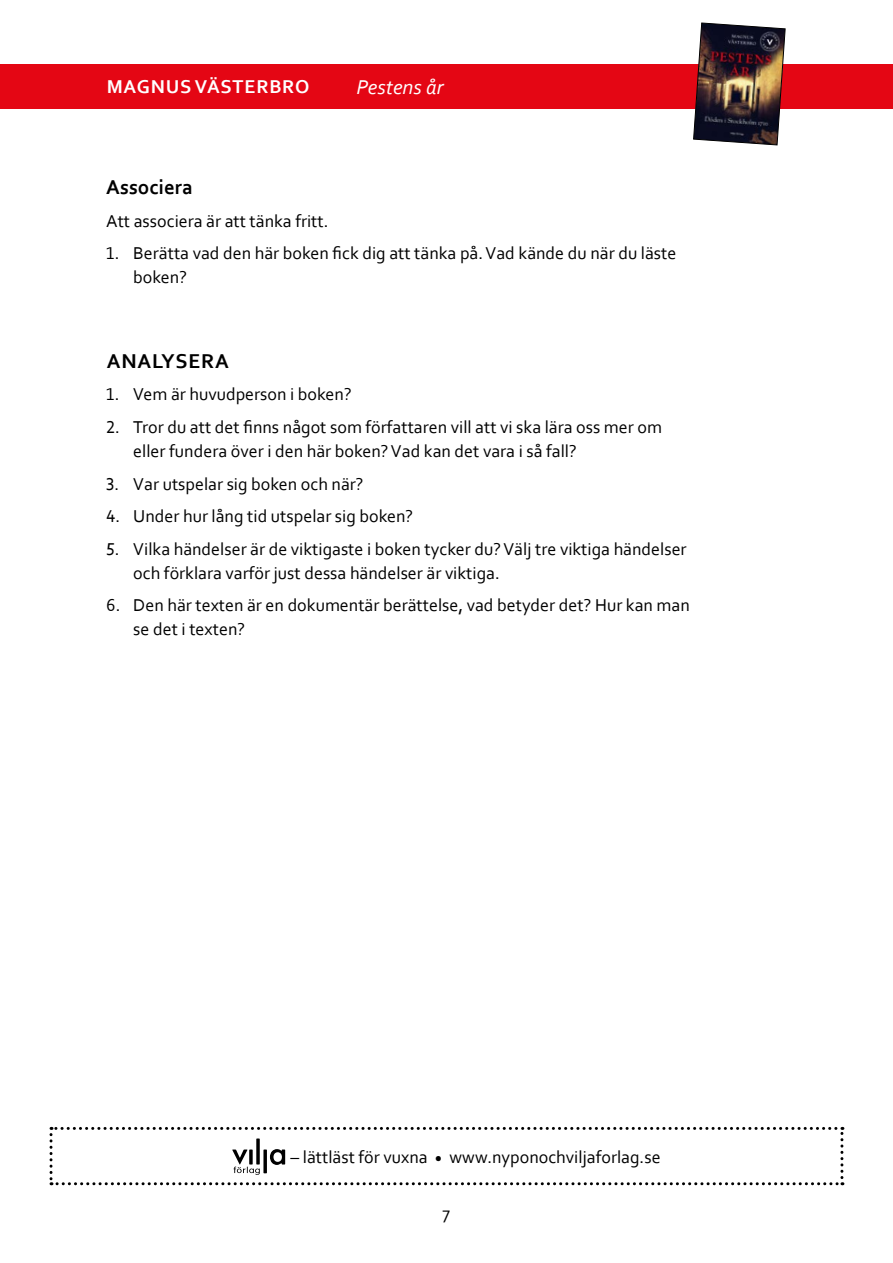
<style>
.page{position:relative;width:893px;height:1263px;background:#fff}
.page>*{position:absolute;margin:0;border:0;box-sizing:border-box;transform-origin:0 0}
.t1{font:italic 21px "Corbel";color:#fff}
.t2{font:700 21px "Corbel";color:#000}
.t3{font:700 21px "Corbel";letter-spacing:.04em;color:#000}
.t4{font:700 19.5px "Corbel";letter-spacing:.04em;color:#fff}
.t5{font:18px/24px "Corbel";color:#000}
</style>
<div class="page">
<div style="left:0;top:64px;width:893px;height:44px;background:#e40614"></div>
<img style="left:693px;top:23px;width:92px;height:122px">
<svg style="left:50px;top:1127px;width:793px;height:58px"></svg>
<p class="t4" style="left:107px;top:75px;width:204px">MAGNUS VÄSTERBRO</p>
<p class="t1" style="left:356px;top:74px;width:88px">Pestens år</p>
<p class="t2" style="left:106px;top:174px;width:88px">Associera</p>
<p class="t5" style="left:106px;top:208px;width:224px">Att associera är att tänka fritt.</p>
<p class="t5" style="left:133px;top:241px;width:545px;text-indent:-27px">1. Berätta vad den här boken fick dig att tänka på.Vad kände du när du läste boken?</p>
<p class="t3" style="left:107px;top:348px;width:124px">ANALYSERA</p>
<p class="t5" style="left:106px;top:382px;width:247px">1. Vem är huvudperson i boken?</p>
<p class="t5" style="left:133px;top:415px;width:530px;text-indent:-27px">2. Tror du att det finns något som författaren vill att vi ska lära oss mer om eller fundera över i den här boken? Vad kan det vara i så fall?</p>
<p class="t5" style="left:106px;top:471px;width:259px">3. Var utspelar sig boken och när?</p>
<p class="t5" style="left:106px;top:504px;width:308px">4. Under hur lång tid utspelar sig boken?</p>
<p class="t5" style="left:133px;top:536px;width:555px;text-indent:-27px">5. Vilka händelser är de viktigaste i boken tycker du? Välj tre viktiga händelser och förklara varför just dessa händelser är viktiga.</p>
<p class="t5" style="left:133px;top:593px;width:558px;text-indent:-27px">6. Den här texten är en dokumentär berättelse, vad betyder det? Hur kan man se det i texten?</p>
<p class="t5" style="left:291px;top:1144px;width:372px">– lättläst för vuxna <sub>•</sub> www.nyponochviljaforlag.se</p>
<p class="t5" style="left:443px;top:1200px;width:9px">7</p>
</div>
